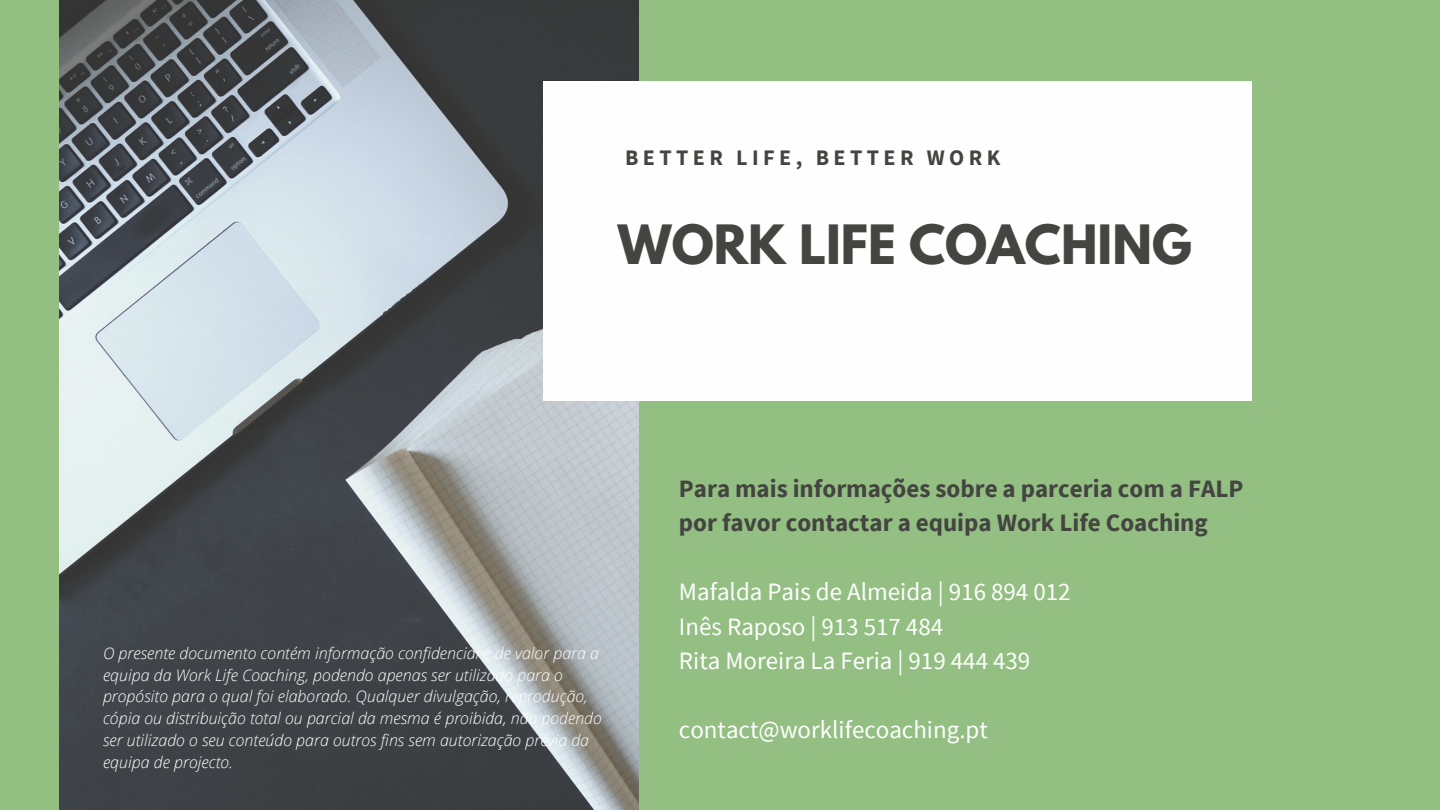
<style>
.page{position:relative;width:1440px;height:810px;background:#93bf83}
.page>*{position:absolute;margin:0;border:0;box-sizing:border-box;transform-origin:0 0}
.t1{font:700 48px "League Spartan";color:#444440}
.t2{font:25px "Source Sans Pro";color:#fff}
.t3{font:700 25px/34.5px "Source Sans Pro";color:#444440}
.t4{font:700 22.1px "Source Sans Pro";letter-spacing:.2em;color:#444440}
.t5{font:italic 300 16px/21.8px "Open Sans";color:#fff}
</style>
<div class="page">
<img style="left:59px;top:0;width:579px;height:810px">
<div style="left:544px;top:81px;width:708px;height:319px;background:#fdfefd"></div>
<p class="t4" style="left:625px;top:143px;width:377px">BETTER LIFE, BETTER WORK</p>
<p class="t1" style="left:618px;top:221px;width:576px">WORK LIFE COACHING</p>
<p class="t5" style="left:103px;top:642px;width:500px">O presente documento contém informação confidencial e de valor para a equipa da Work Life Coaching, podendo apenas ser utilizado para o propósito para o qual foi elaborado. Qualquer divulgação, reprodução, cópia ou distribuição total ou parcial da mesma é proibida, não podendo ser utilizado o seu conteúdo para outros fins sem autorização prévia da equipa de projecto.</p>
<p class="t3" style="left:679px;top:470px;width:566px">Para mais informações sobre a parceria com a FALP por favor contactar a equipa Work Life Coaching</p>
<p class="t2" style="left:679px;top:576px;width:393px">Mafalda Pais de Almeida | 916 894 012</p>
<p class="t2" style="left:679px;top:610px;width:266px">Inês Raposo | 913 517 484</p>
<p class="t2" style="left:679px;top:645px;width:353px">Rita Moreira La Feria | 919 444 439</p>
<p class="t2" style="left:679px;top:714px;width:310px">contact@worklifecoaching.pt</p>
</div>
